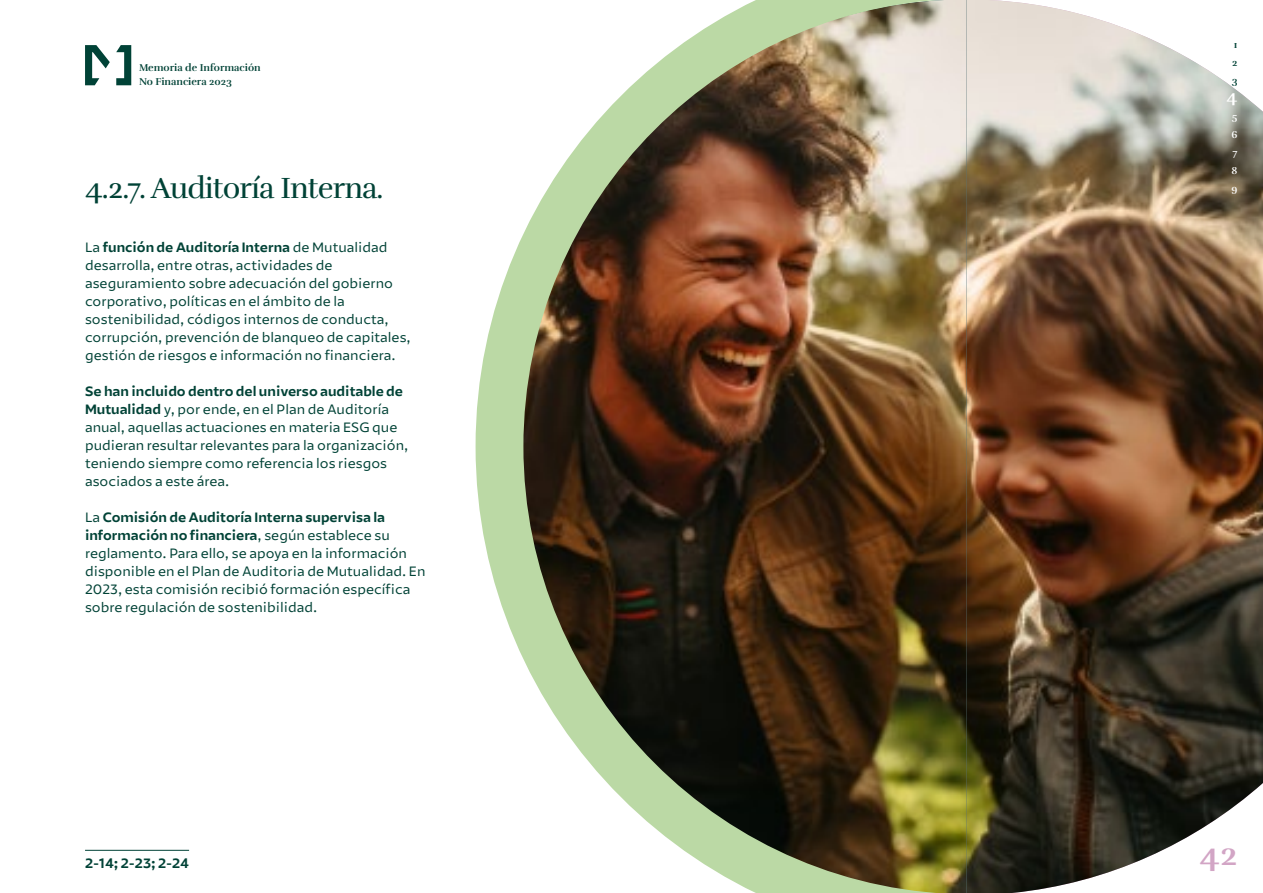
<style>
.page{position:relative;width:1263px;height:893px;background:#fff}
.page>*{position:absolute;margin:0;border:0;box-sizing:border-box;transform-origin:0 0}
.t1{font:700 33.45px "Rufina";color:#d2a5c5}
.t2{font:30px "Rufina";letter-spacing:-.03em;color:#004236}
.t3{font:700 18px "Rufina";color:#fff}
.t4{font:13.5px/18px "Mutualidad";color:#004236}
.t5{font:700 13.5px "Mutualidad";color:#004236}
.t6{font:700 10.2px/18px "Rufina";color:#004236}
.t7{font:700 10.2px/18px "Rufina";color:#fff;text-align:justify}
.s1{font-weight:700}
</style>
<div class="page">
<svg style="left:116px;top:45px;width:15px;height:40px"></svg>
<svg style="left:85px;top:45px;width:25px;height:40px"></svg>
<img style="left:1019px;top:2px;width:244px;height:891px">
<img style="left:475px;top:0;width:544px;height:893px">
<hr style="left:85px;top:850px;width:104px;height:1px;background:#004236">
<p class="t6" style="left:139px;top:61px;width:123px;line-height:14.1px">Memoria de Información<br>No Financiera 2023</p>
<h2 class="t2" style="left:85px;top:170px;width:300px">4.2.7. Auditoría Interna.</h2>
<p class="t4" style="left:85px;top:238px;width:327px">La <span class="s1">función de Auditoría Interna</span> de Mutualidad desarrolla, entre otras, actividades de aseguramiento sobre adecuación del gobierno corporativo, políticas en el ámbito de la sostenibilidad, códigos internos de conducta, corrupción, prevención de blanqueo de capitales, gestión de riesgos e información no financiera.</p>
<p class="t4" style="left:85px;top:382px;width:325px"><span class="s1">Se han incluido dentro del universo auditable de Mutualidad</span> y, por ende, en el Plan de Auditoría anual, aquellas actuaciones en materia ESG que pudieran resultar relevantes para la organización, teniendo siempre como referencia los riesgos asociados a este área.</p>
<p class="t4" style="left:85px;top:508px;width:342px">La <span class="s1">Comisión de Auditoría Interna supervisa la información no financiera</span>, según establece su reglamento. Para ello, se apoya en la información disponible en el Plan de Auditoria de Mutualidad. En 2023, esta comisión recibió formación específica sobre regulación de sostenibilidad.</p>
<p class="t5" style="left:85px;top:854px;width:106px">2-14; 2-23; 2-24</p>
<p class="t6" style="left:1232px;top:36px;width:7px;text-align:justify">1<br>2<br>3</p>
<h3 class="t3" style="left:1226px;top:85px;width:12px">4</h3>
<p class="t7" style="left:1231px;top:108px;width:8px">5<br>6<br>7<br>8<br>9</p>
<h1 class="t1" style="left:1199px;top:833px;width:39px">42</h1>
</div>
